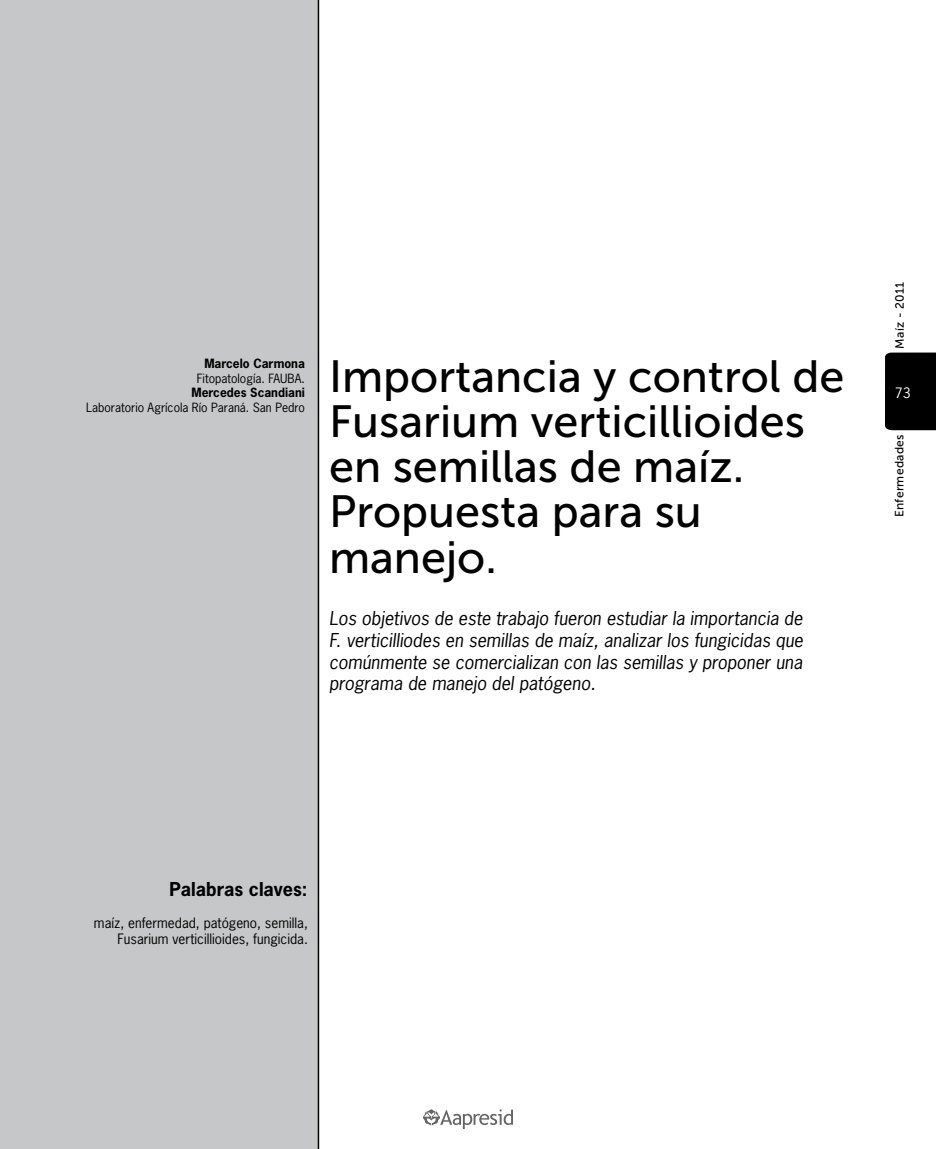
<style>
.page{position:relative;width:936px;height:1149px;background:#fff}
.page>*{position:absolute;margin:0;border:0;box-sizing:border-box;transform-origin:0 0}
.t1{font:45px/45px "Museo Sans 500";color:#000}
.t2{font:italic 18px/21.6px "News Gothic";color:#000;text-align:justify}
.t3{font:700 18px "News Gothic";color:#000}
.t4{font:13.5px/16.2px "News Gothic";color:#000;text-align:right}
.t5{font:13.5px "News Gothic";color:#fff}
.t6{font:12px "News Gothic";color:#000}
.t7{font:700 12px "News Gothic";color:#000}
.t8{font:12px "Museo Sans 500";letter-spacing:.02em;color:#000}
</style>
<div class="page">
<div style="left:885px;top:352px;width:50px;height:78px;background:#000"></div>
<svg style="left:423px;top:1109px;width:90px;height:19px"></svg>
<div style="left:0;top:0;width:318px;height:1148px;background:#c6c7c8"></div>
<hr style="left:318px;top:0;width:1px;height:1148px;background:#000">
<p class="t7" style="left:204px;top:355px;width:102px">Marcelo Carmona</p>
<p class="t6" style="left:197px;top:370px;width:110px">Fitopatología. FAUBA.</p>
<p class="t7" style="left:191px;top:384px;width:115px">Mercedes Scandiani</p>
<p class="t6" style="left:86px;top:399px;width:220px">Laboratorio Agrícola Río Paraná. San Pedro</p>
<h1 class="t1" style="left:329px;top:354px;width:517px">Importancia y control de<br>Fusarium verticillioides en semillas de maíz.<br>Propuesta para su manejo.</h1>
<p class="t2" style="left:329px;top:607px;width:475px">Los objetivos de este trabajo fueron estudiar la importancia de F. verticilliodes en semillas de maíz, analizar los fungicidas que comúnmente se comercializan con las semillas y proponer una programa de manejo del patógeno.</p>
<p class="t8" style="left:893px;top:348px;width:68px;rotate:-90deg">Maíz - 2011</p>
<p class="t5" style="left:894px;top:383px;width:17px">73</p>
<p class="t8" style="left:892px;top:517px;width:84px;rotate:-90deg">Enfermedades</p>
<p class="t3" style="left:170px;top:876px;width:139px">Palabras claves:</p>
<p class="t4" style="left:94px;top:914px;width:215px">maíz, enfermedad, patógeno, semilla,<br>Fusarium verticillioides, fungicida.</p>
</div>
